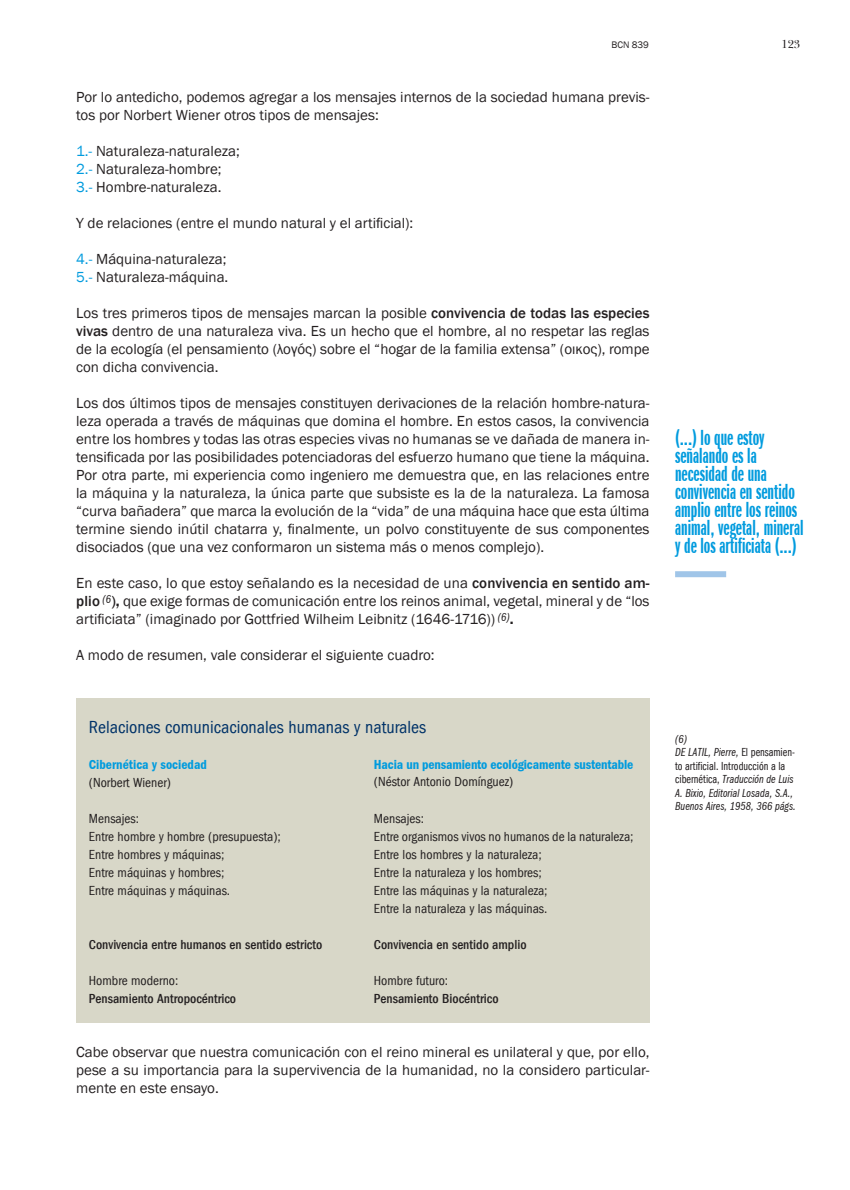
<style>
.page{position:relative;width:850px;height:1190px;background:#fff}
.page>*{position:absolute;margin:0;border:0;box-sizing:border-box;transform-origin:0 0}
.t1{font:22.5px/18px "Franklin Gothic Demi X Cmpr";color:#009bde}
.t2{font:condensed 18px "Franklin Gothic";color:#003268}
.t3{font:15px/18px "Franklin Gothic";color:#231f20;text-align:justify}
.t4{font:condensed 13.5px/18px "Franklin Gothic";color:#231f20}
.t5{font:500 condensed 13.5px "Franklin Gothic";color:#231f20}
.t6{font:600 condensed 13.5px "Franklin Gothic";letter-spacing:-.01em;color:#009bde}
.t7{font:12px/13.5px "Frank Got Boo Cmp Ita";color:#231f20}
.t8{font:12px "Franklin Gothic Book Cmpr";color:#231f20}
.t9{font:12px "New Baskerville";color:#231f20}
.t10{font:9.75px "Franklin Gothic";color:#231f20}
.s1{color:#009bde}
.s2{font-weight:500}
.s3{font-weight:600}
.s4{font-family:"Franklin Gothic Book Cmpr"}
</style>
<div class="page">
<div style="left:675px;top:571px;width:51px;height:6px;background:#a0c5e8"></div>
<div style="left:76px;top:698px;width:573px;height:324px;background:#d8d7c8"></div>
<p class="t10" style="left:611px;top:39px;width:39px">BCN 839</p>
<p class="t9" style="left:781px;top:37px;width:20px">123</p>
<p class="t3" style="left:76px;top:89px;width:575px">Por lo antedicho, podemos agregar a los mensajes internos de la sociedad humana previs&shy;tos por Norbert Wiener otros tipos de mensajes:</p>
<p class="t3" style="left:76px;top:143px;width:165px;text-align:left"><span class="s1">1.-</span> Naturaleza-naturaleza;<br><span class="s1">2.-</span> Naturaleza-hombre;<br><span class="s1">3.-</span> Hombre-naturaleza.</p>
<p class="t3" style="left:76px;top:215px;width:339px">Y de relaciones (entre el mundo natural y el artificial):</p>
<p class="t3" style="left:76px;top:251px;width:154px"><span class="s1">4.-</span> Máquina-naturaleza;<br><span class="s1">5.-</span> Naturaleza-máquina.</p>
<p class="t3" style="left:76px;top:305px;width:575px">Los tres primeros tipos de mensajes marcan la posible <span class="s2">convivencia de todas las especies vivas</span> dentro de una naturaleza viva. Es un hecho que el hombre, al no respetar las reglas de la ecología (el pensamiento (λογός) sobre el “hogar de la familia extensa” (οικος), rompe con dicha convivencia.</p>
<p class="t3" style="left:76px;top:395px;width:575px">Los dos últimos tipos de mensajes constituyen derivaciones de la relación hombre-natura&shy;leza operada a través de máquinas que domina el hombre. En estos casos, la convivencia entre los hombres y todas las otras especies vivas no humanas se ve dañada de manera in&shy;tensificada por las posibilidades potenciadoras del esfuerzo humano que tiene la máquina.<br>Por otra parte, mi experiencia como ingeniero me demuestra que, en las relaciones entre la máquina y la naturaleza, la única parte que subsiste es la de la naturaleza. La famosa “curva bañadera” que marca la evolución de la “vida” de una máquina hace que esta última termine siendo inútil chatarra y, finalmente, un polvo constituyente de sus componentes disociados (que una vez conformaron un sistema más o menos complejo).</p>
<p class="t3" style="left:76px;top:575px;width:575px">En este caso, lo que estoy señalando es la necesidad de una <span class="s2">convivencia en sentido am&shy;plio</span> <sup>(6</sup><span class="s2">)</span><span class="s3">,</span> que exige formas de comunicación entre los reinos animal, vegetal, mineral y de “los artificiata” (imaginado por Gottfried Wilheim Leibnitz (1646-1716)) <sup>(6)</sup><span class="s3">.</span></p>
<p class="t3" style="left:76px;top:647px;width:360px">A modo de resumen, vale considerar el siguiente cuadro:</p>
<p class="t2" style="left:89px;top:716px;width:339px">Relaciones comunicacionales humanas y naturales</p>
<p class="t6" style="left:89px;top:756px;width:119px">Cibernética y sociedad</p>
<p class="t4" style="left:89px;top:773px;width:84px">(Norbert Wiener)</p>
<p class="t4" style="left:89px;top:809px;width:193px">Mensajes:<br>Entre hombre y hombre (presupuesta);<br>Entre hombres y máquinas;<br>Entre máquinas y hombres;<br>Entre máquinas y máquinas.</p>
<p class="t6" style="left:374px;top:756px;width:261px">Hacia un pensamiento ecológicamente sustentable</p>
<p class="t4" style="left:374px;top:773px;width:141px">(Néstor Antonio Domínguez)</p>
<p class="t4" style="left:374px;top:809px;width:261px">Mensajes:<br>Entre organismos vivos no humanos de la naturaleza; Entre los hombres y la naturaleza;<br>Entre la naturaleza y los hombres;<br>Entre las máquinas y la naturaleza;<br>Entre la naturaleza y las máquinas.</p>
<p class="t5" style="left:374px;top:936px;width:154px">Convivencia en sentido amplio</p>
<p class="t4" style="left:374px;top:971px;width:76px">Hombre futuro:</p>
<p class="t5" style="left:374px;top:990px;width:126px">Pensamiento Biocéntrico</p>
<p class="t5" style="left:89px;top:936px;width:235px">Convivencia entre humanos en sentido estricto</p>
<p class="t4" style="left:89px;top:971px;width:91px">Hombre moderno:</p>
<p class="t5" style="left:89px;top:990px;width:149px">Pensamiento Antropocéntrico</p>
<p class="t3" style="left:76px;top:1043px;width:575px">Cabe observar que nuestra comunicación con el reino mineral es unilateral y que, por ello, pese a su importancia para la supervivencia de la humanidad, no la considero particular&shy;mente en este ensayo.</p>
<h1 class="t1" style="left:675px;top:429px;width:130px">(...) lo que estoy señalando es la necesidad de una convivencia en sentido amplio entre los reinos animal, vegetal, mineral y de los artificiata (...)</h1>
<p class="t7" style="left:675px;top:732px;width:121px">(6)<br>DE LATIL, Pierre, <span class="s4">El pensamien-</span></p>
<p class="t8" style="left:675px;top:759px;width:112px">to artificial. Introducción a la</p>
<p class="t7" style="left:675px;top:772px;width:122px"><span class="s4">cibernética,</span> Traducción de Luis<br>A. Bixio, Editorial Losada, S.A.,<br>Buenos Aires, 1958, 366 págs.</p>
</div>
